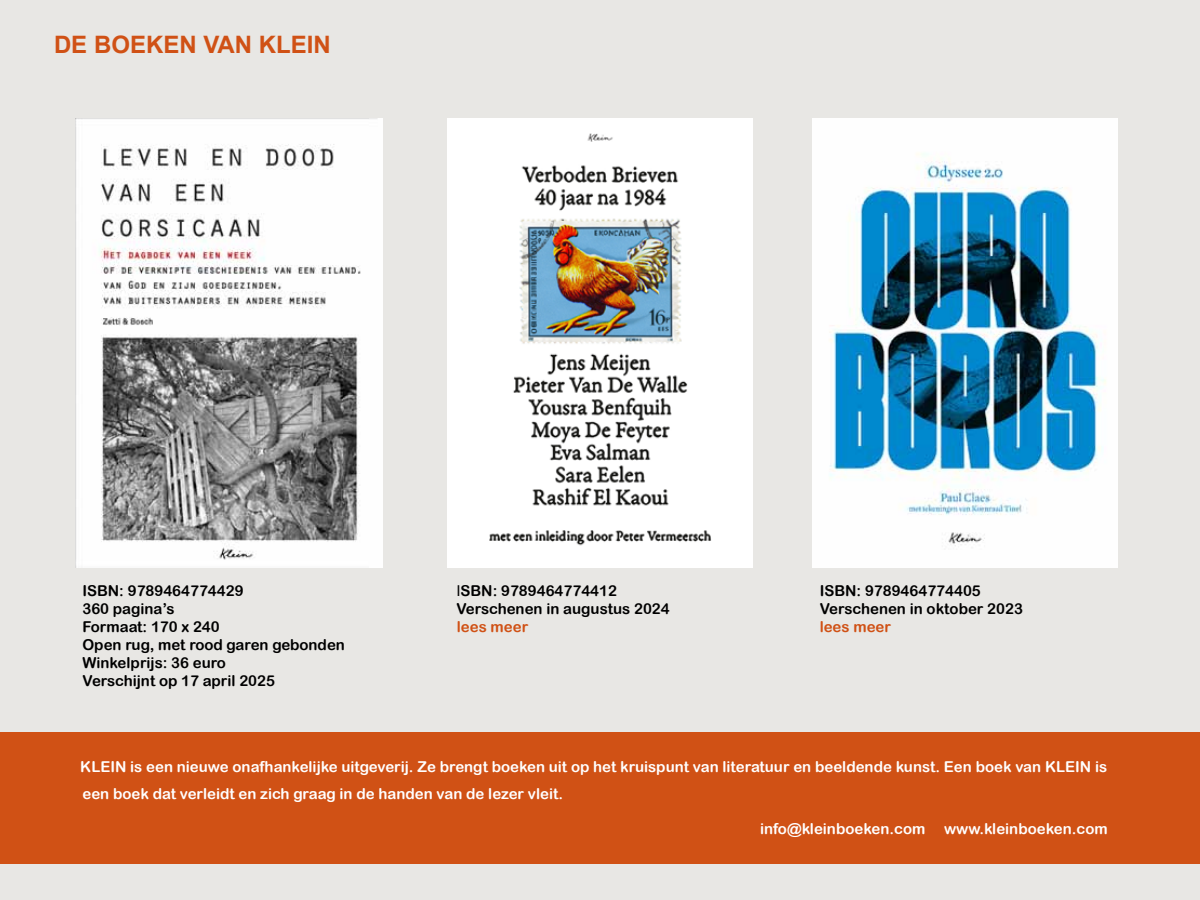
<style>
.page{position:relative;width:1200px;height:900px;background:#e8e7e4}
.page>*{position:absolute;margin:0;border:0;box-sizing:border-box;transform-origin:0 0}
.t1{font:700 24px "Arial";color:#d05115}
.t2{font:15px/27px "Arial Rounded MT Bold";color:#fff}
.t3{font:15px/18px "Arial Rounded MT Bold";color:#000}
.t4{font:15px "Arial Rounded MT Bold";color:#d05115}
.s1{font-family:"Arial"}
</style>
<div class="page">
<img style="left:447px;top:118px;width:306px;height:449px">
<img style="left:75px;top:118px;width:307px;height:449px">
<img style="left:812px;top:118px;width:306px;height:449px">
<div style="left:0;top:732px;width:1200px;height:132px;background:#d05115"></div>
<h1 class="t1" style="left:54px;top:29px;width:278px">DE BOEKEN VAN KLEIN</h1>
<p class="t3" style="left:82px;top:582px;width:264px">ISBN: 9789464774429<br>360 pagina’s<br>Formaat: 170 x 240<br>Open rug, met rood garen gebonden<br>Winkelprijs: 36 euro<br>Verschijnt op 17 april 2025</p>
<p class="t3" style="left:456px;top:582px;width:215px"><span class="s1">I</span>SBN: 9789464774412<br>Verschenen in augustus 2024</p>
<p class="t3" style="left:820px;top:582px;width:205px">ISBN: 9789464774405<br>Verschenen in oktober 2023</p>
<p class="t4" style="left:457px;top:618px;width:73px">lees meer</p>
<p class="t4" style="left:820px;top:618px;width:73px">lees meer</p>
<p class="t2" style="left:80px;top:753px;width:1028px">KLEIN is een nieuwe onafhankelijke uitgeverij. Ze brengt boeken uit op het kruispunt van literatuur en beeldende kunst. Een boek van KLEIN is een boek dat verleidt en zich graag in de handen van de lezer vleit.</p>
<p class="t2" style="left:760px;top:815px;width:167px">info@kleinboeken.com</p>
<p class="t2" style="left:944px;top:815px;width:165px">www.kleinboeken.com</p>
</div>
